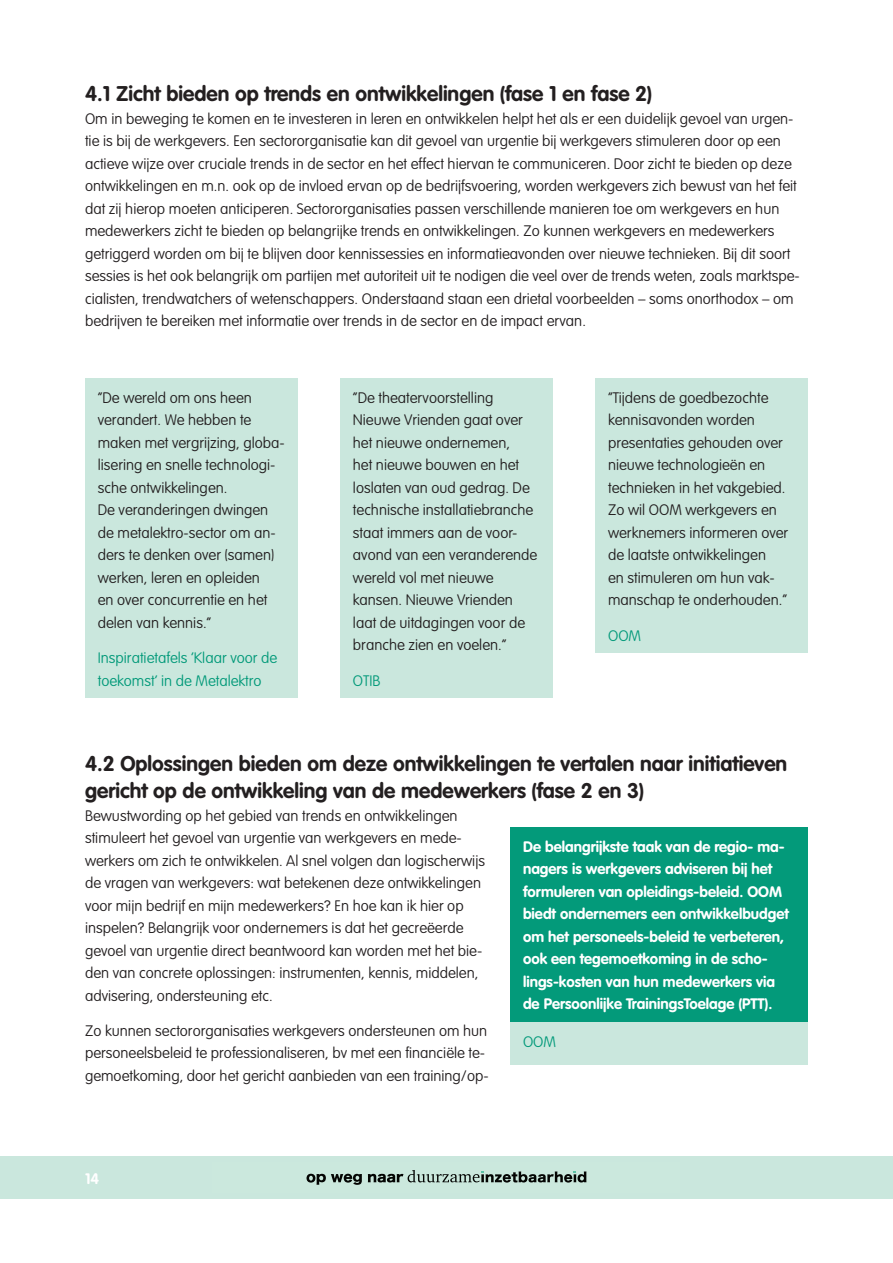
<style>
.page{position:relative;width:893px;height:1263px;background:#fff}
.page>*{position:absolute;margin:0;border:0;box-sizing:border-box;transform-origin:0 0}
.t1{font:700 21px/27px "VAG Rounded Std";color:#231f20}
.t2{font:100 15px/22.5px "VAG Rounded Std";color:#231f20}
.t3{font:700 15px/22.5px "VAG Rounded Std";color:#fff}
.t4{font:100 15px/22.5px "VAG Rounded Std";color:#039a7a}
</style>
<div class="page">
<div style="left:85px;top:378px;width:213px;height:320px;background:#cae7dd"></div>
<div style="left:340px;top:378px;width:213px;height:320px;background:#cae7dd"></div>
<div style="left:595px;top:378px;width:213px;height:275px;background:#cae7dd"></div>
<div style="left:510px;top:828px;width:298px;height:194px;background:#039a7a"></div>
<div style="left:510px;top:1022px;width:298px;height:43px;background:#cae7dd"></div>
<div style="left:0;top:1157px;width:893px;height:42px;background:#cae7dd"></div>
<svg style="left:306px;top:1174px;width:56px;height:11px"></svg>
<svg style="left:368px;top:1170px;width:218px;height:12px"></svg>
<h1 class="t1" style="left:85px;top:81px;width:569px">4.1 Zicht bieden op trends en ontwikkelingen (fase 1 en fase 2)</h1>
<p class="t2" style="left:85px;top:108px;width:716px">Om in beweging te komen en te investeren in leren en ontwikkelen helpt het als er een duidelijk gevoel van urgen&shy;tie is bij de werkgevers. Een sectororganisatie kan dit gevoel van urgentie bij werkgevers stimuleren door op een actieve wijze over cruciale trends in de sector en het effect hiervan te communiceren. Door zicht te bieden op deze ontwikkelingen en m.n. ook op de invloed ervan op de bedrijfsvoering, worden werkgevers zich bewust van het feit dat zij hierop moeten anticiperen. Sectororganisaties passen verschillende manieren toe om werkgevers en hun medewerkers zicht te bieden op belangrijke trends en ontwikkelingen. Zo kunnen werkgevers en medewerkers getriggerd worden om bij te blijven door kennissessies en informatieavonden over nieuwe technieken. Bij dit soort sessies is het ook belangrijk om partijen met autoriteit uit te nodigen die veel over de trends weten, zoals marktspe&shy;cialisten, trendwatchers of wetenschappers. Onderstaand staan een drietal voorbeelden – soms onorthodox – om bedrijven te bereiken met informatie over trends in de sector en de impact ervan.</p>
<p class="t2" style="left:98px;top:387px;width:189px">“De wereld om ons heen verandert. We hebben te maken met vergrijzing, globa&shy;lisering en snelle technologi&shy;sche ontwikkelingen.<br>De veranderingen dwingen de metalektro-sector om an&shy;ders te denken over (samen) werken, leren en opleiden<br>en over concurrentie en het delen van kennis.”</p>
<p class="t4" style="left:98px;top:647px;width:181px">Inspiratietafels ‘Klaar voor de toekomst’ in de Metalektro</p>
<p class="t2" style="left:353px;top:387px;width:186px">“De theatervoorstelling<br>Nieuwe Vrienden gaat over het nieuwe ondernemen,<br>het nieuwe bouwen en het loslaten van oud gedrag. De technische installatiebranche staat immers aan de voor&shy;avond van een veranderende wereld vol met nieuwe kansen. Nieuwe Vrienden laat de uitdagingen voor de branche zien en voelen.”</p>
<p class="t4" style="left:353px;top:669px;width:29px">OTIB</p>
<p class="t2" style="left:608px;top:387px;width:182px">“Tijdens de goedbezochte kennisavonden worden presentaties gehouden over nieuwe technologieën en technieken in het vakgebied.<br>Zo wil OOM werkgevers en werknemers informeren over de laatste ontwikkelingen<br>en stimuleren om hun vak&shy;manschap te onderhouden.”</p>
<p class="t4" style="left:608px;top:624px;width:35px">OOM</p>
<h1 class="t1" style="left:85px;top:751px;width:704px">4.2 Oplossingen bieden om deze ontwikkelingen te vertalen naar initiatieven gericht op de ontwikkeling van de medewerkers (fase 2 en 3)</h1>
<p class="t2" style="left:85px;top:804px;width:402px">Bewustwording op het gebied van trends en ontwikkelingen stimuleert het gevoel van urgentie van werkgevers en mede&shy;werkers om zich te ontwikkelen. Al snel volgen dan logischerwijs de vragen van werkgevers: wat betekenen deze ontwikkelingen voor mijn bedrijf en mijn medewerkers? En hoe kan ik hier op inspelen? Belangrijk voor ondernemers is dat het gecreëerde gevoel van urgentie direct beantwoord kan worden met het bie&shy;den van concrete oplossingen: instrumenten, kennis, middelen, advisering, ondersteuning etc.</p>
<p class="t2" style="left:85px;top:1020px;width:405px">Zo kunnen sectororganisaties werkgevers ondersteunen om hun personeelsbeleid te professionaliseren, bv met een financiële te&shy;gemoetkoming, door het gericht aanbieden van een training/op-</p>
<p class="t3" style="left:523px;top:836px;width:267px">De belangrijkste taak van de regio- ma&shy;nagers is werkgevers adviseren bij het formuleren van opleidings-beleid. OOM biedt ondernemers een ontwikkelbudget om het personeels-beleid te verbeteren, ook een tegemoetkoming in de scho&shy;lings-kosten van hun medewerkers via de Persoonlijke TrainingsToelage (PTT).</p>
<p class="t4" style="left:523px;top:1030px;width:35px">OOM</p>
<p class="t3" style="left:85px;top:1168px;width:16px">14</p>
</div>
